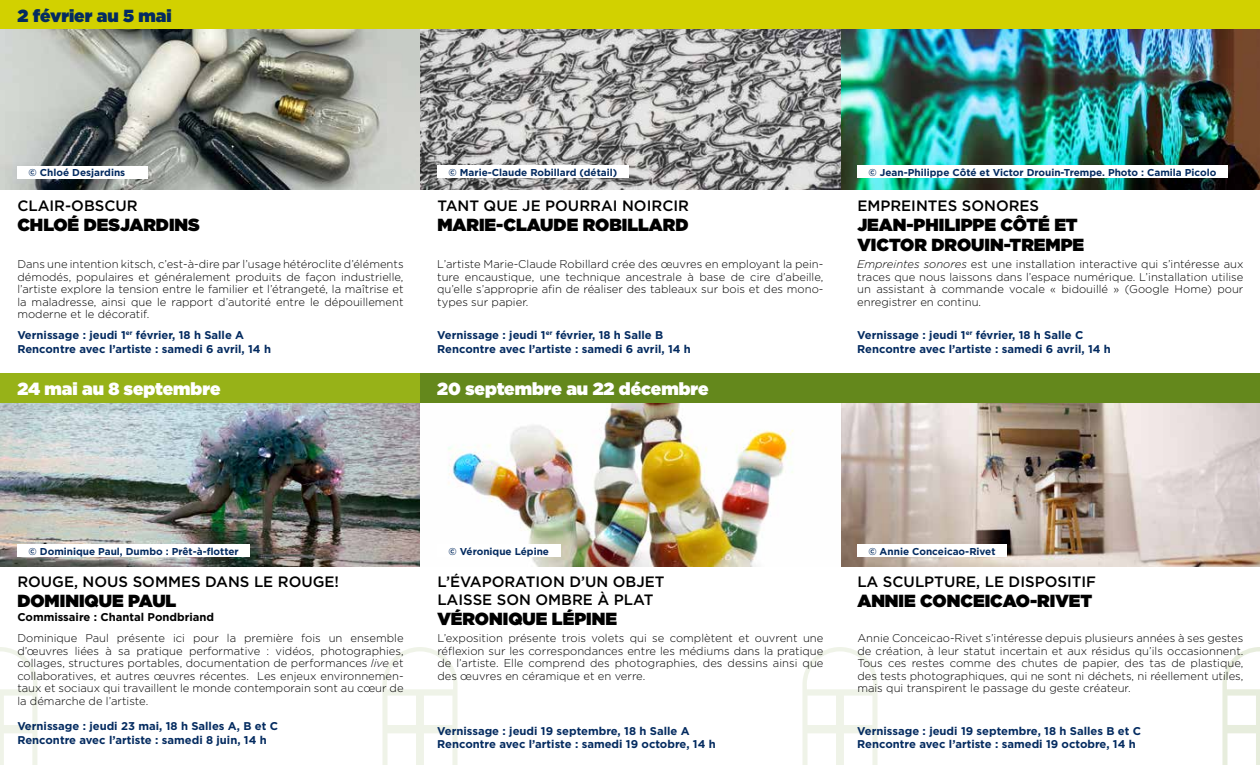
<style>
.page{position:relative;width:1260px;height:765px;background:#fff}
.page>*{position:absolute;margin:0;border:0;box-sizing:border-box;transform-origin:0 0}
.t1{font:900 17.5px/20px "Gotham";color:#000}
.t2{font:900 17.5px "Gotham";color:#fff}
.t3{font:900 17.5px "Gotham";color:#042b60}
.t4{font:500 15px/17.5px "Gotham";color:#000}
.t5{font:300 11.25px/12.5px "Gotham";color:#000;text-align:justify}
.t6{font:700 11.25px/13.5px "Gotham";color:#042b60}
.t7{font:700 11.25px "Gotham";color:#000}
.t8{font:700 10px "Gotham";color:#042b60}
.s1{font-style:italic}
</style>
<div class="page">
<svg style="left:0;top:647px;width:38px;height:118px"></svg>
<svg style="left:1222px;top:647px;width:38px;height:118px"></svg>
<svg style="left:802px;top:647px;width:76px;height:118px"></svg>
<svg style="left:382px;top:647px;width:76px;height:118px"></svg>
<img style="left:0;top:29px;width:1260px;height:161px">
<div style="left:0;top:0;width:1260px;height:29px;background:#d2d100"></div>
<div style="left:17px;top:166px;width:131px;height:12px;background:#fff"></div>
<div style="left:0;top:373px;width:421px;height:30px;background:#97b218"></div>
<div style="left:420px;top:373px;width:840px;height:30px;background:#64881c"></div>
<div style="left:437px;top:166px;width:192px;height:12px;background:#fff"></div>
<div style="left:857px;top:166px;width:371px;height:12px;background:#fff"></div>
<img style="left:0;top:403px;width:1260px;height:163px">
<div style="left:17px;top:545px;width:233px;height:12px;background:#fff"></div>
<div style="left:437px;top:545px;width:123px;height:12px;background:#fff"></div>
<div style="left:857px;top:545px;width:150px;height:12px;background:#fff"></div>
<h1 class="t3" style="left:17px;top:3px;width:156px">2 février au 5 mai</h1>
<p class="t8" style="left:29px;top:166px;width:98px">© Chloé Desjardins</p>
<p class="t8" style="left:449px;top:166px;width:170px">© Marie-Claude Robillard (détail)</p>
<p class="t8" style="left:869px;top:166px;width:349px">© Jean-Philippe Côté et Victor Drouin-Trempe. Photo : Camila Picolo</p>
<h2 class="t4" style="left:17px;top:196px;width:122px">CLAIR-OBSCUR</h2>
<h1 class="t1" style="left:17px;top:214px;width:184px">CHLOÉ DESJARDINS</h1>
<h2 class="t4" style="left:437px;top:196px;width:253px">TANT QUE JE POURRAI NOIRCIR</h2>
<h1 class="t1" style="left:437px;top:214px;width:253px">MARIE-CLAUDE ROBILLARD</h1>
<h2 class="t4" style="left:857px;top:196px;width:183px">EMPREINTES SONORES</h2>
<h1 class="t1" style="left:857px;top:214px;width:228px">JEAN-PHILIPPE CÔTÉ ET<br>VICTOR DROUIN-TREMPE</h1>
<p class="t5" style="left:17px;top:258px;width:388px">Dans une intention kitsch, c’est-à-dire par l’usage hétéroclite d’éléments démodés, populaires et généralement produits de façon industrielle, l’artiste explore la tension entre le familier et l’étrangeté, la maîtrise et la maladresse, ainsi que le rapport d’autorité entre le dépouillement moderne et le décoratif.</p>
<p class="t5" style="left:437px;top:258px;width:388px">L’artiste Marie-Claude Robillard crée des œuvres en employant la pein&shy;ture encaustique, une technique ancestrale à base de cire d’abeille, qu’elle s’approprie afin de réaliser des tableaux sur bois et des mono&shy;types sur papier.</p>
<p class="t5" style="left:857px;top:258px;width:388px"><span class="s1">Empreintes sonores</span> est une installation interactive qui s’intéresse aux traces que nous laissons dans l’espace numérique. L’installation utilise un assistant à commande vocale « bidouillé » (Google Home) pour enregistrer en continu.</p>
<p class="t6" style="left:17px;top:328px;width:255px">Vernissage : jeudi 1<sup>er</sup> février, 18 h Salle A<br>Rencontre avec l’artiste : samedi 6 avril, 14 h</p>
<p class="t6" style="left:437px;top:328px;width:255px">Vernissage : jeudi 1<sup>er</sup> février, 18 h Salle B<br>Rencontre avec l’artiste : samedi 6 avril, 14 h</p>
<p class="t6" style="left:857px;top:328px;width:255px">Vernissage : jeudi 1<sup>er</sup> février, 18 h Salle C<br>Rencontre avec l’artiste : samedi 6 avril, 14 h</p>
<h1 class="t2" style="left:17px;top:376px;width:205px">24 mai au 8 septembre</h1>
<h1 class="t2" style="left:437px;top:376px;width:273px">20 septembre au 22 décembre</h1>
<p class="t8" style="left:29px;top:545px;width:212px">© Dominique Paul, Dumbo : Prêt-à-flotter</p>
<p class="t8" style="left:448px;top:545px;width:102px">© Véronique Lépine</p>
<p class="t8" style="left:868px;top:545px;width:129px">© Annie Conceicao-Rivet</p>
<h2 class="t4" style="left:17px;top:573px;width:323px">ROUGE, NOUS SOMMES DANS LE ROUGE!</h2>
<h1 class="t1" style="left:17px;top:591px;width:161px">DOMINIQUE PAUL</h1>
<p class="t7" style="left:17px;top:609px;width:198px">Commissaire : Chantal Pondbriand</p>
<p class="t5" style="left:17px;top:632px;width:388px">Dominique Paul présente ici pour la première fois un ensemble d’œuvres liées à sa pratique performative : vidéos, photographies, collages, structures portables, documentation de performances <span class="s1">live</span> et collaboratives, et autres œuvres récentes. Les enjeux environnemen&shy;taux et sociaux qui travaillent le monde contemporain sont au cœur de la démarche de l’artiste.</p>
<p class="t6" style="left:17px;top:720px;width:262px">Vernissage : jeudi 23 mai, 18 h Salles A, B et C<br>Rencontre avec l’artiste : samedi 8 juin, 14 h</p>
<h2 class="t4" style="left:437px;top:573px;width:229px">L’ÉVAPORATION D’UN OBJET<br>LAISSE SON OMBRE À PLAT</h2>
<h1 class="t1" style="left:437px;top:608px;width:181px">VÉRONIQUE LÉPINE</h1>
<p class="t5" style="left:437px;top:632px;width:388px">L’exposition présente trois volets qui se complètent et ouvrent une réflexion sur les correspondances entre les médiums dans la pratique de l’artiste. Elle comprend des photographies, des dessins ainsi que des œuvres en céramique et en verre.</p>
<p class="t6" style="left:437px;top:724px;width:280px">Vernissage : jeudi 19 septembre, 18 h Salle A<br>Rencontre avec l’artiste : samedi 19 octobre, 14 h</p>
<h2 class="t4" style="left:857px;top:573px;width:240px">LA SCULPTURE, LE DISPOSITIF</h2>
<h1 class="t1" style="left:857px;top:591px;width:236px">ANNIE CONCEICAO-RIVET</h1>
<p class="t5" style="left:857px;top:632px;width:388px">Annie Conceicao-Rivet s’intéresse depuis plusieurs années à ses gestes de création, à leur statut incertain et aux résidus qu’ils occasionnent.<br>Tous ces restes comme des chutes de papier, des tas de plastique, des tests photographiques, qui ne sont ni déchets, ni réellement utiles, mais qui transpirent le passage du geste créateur.</p>
<p class="t6" style="left:857px;top:724px;width:285px">Vernissage : jeudi 19 septembre, 18 h Salles B et C<br>Rencontre avec l’artiste : samedi 19 octobre, 14 h</p>
</div>
